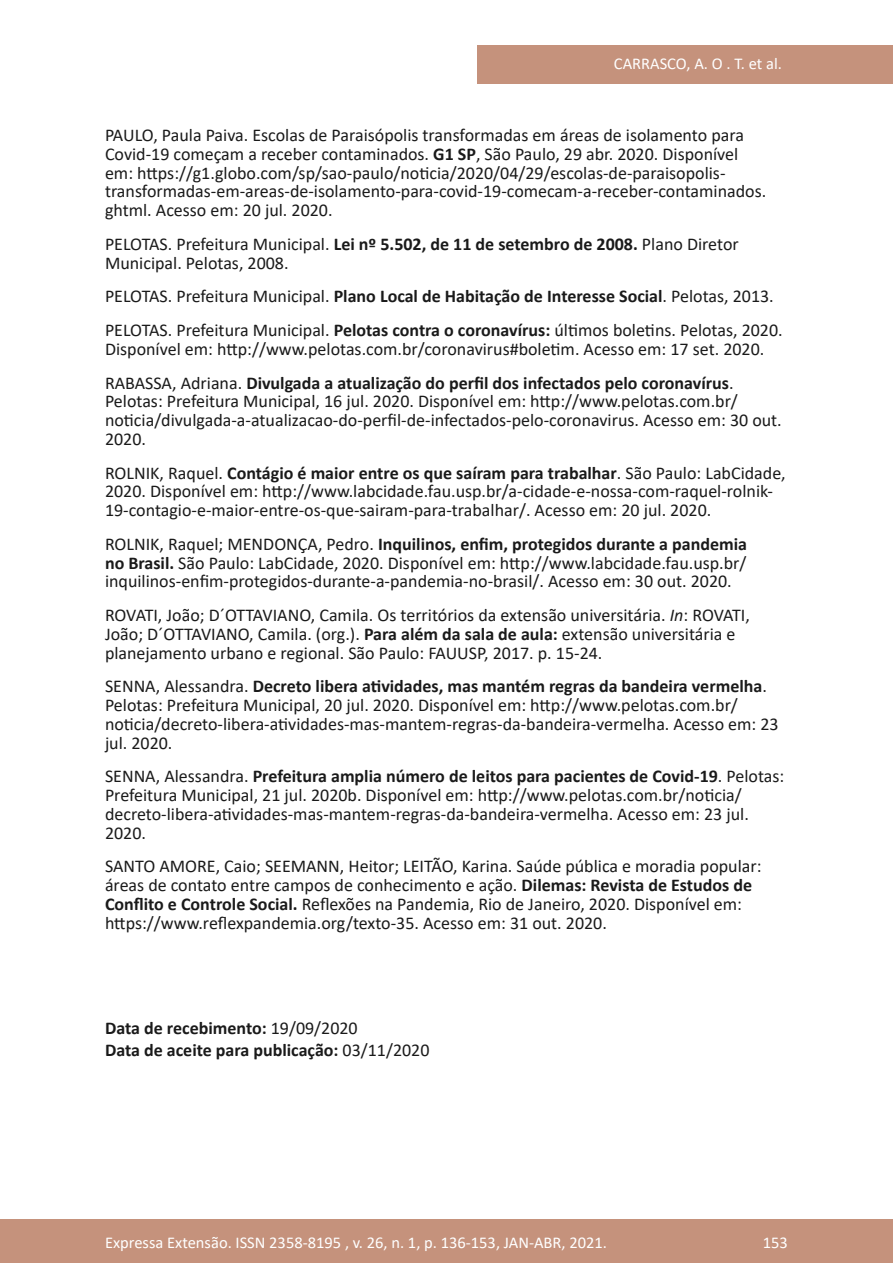
<style>
.page{position:relative;width:893px;height:1263px;background:#fff}
.page>*{position:absolute;margin:0;border:0;box-sizing:border-box;transform-origin:0 0}
.Principal_-_Referênc{font:18px/18.8px "Calibri";color:#1a1a1a}
.Principal_-_Data_Fim{font:700 18px "Calibri";color:#1a1a1a}
.t1{font:16.5px "Calibri";color:#fff}
.s1{font-weight:700}
.s2{font-style:italic}
.s3{font-weight:400}
</style>
<div class="page">
<div style="left:0;top:1219px;width:893px;height:44px;background:#c5927c"></div>
<div style="left:477px;top:45px;width:416px;height:39px;background:#c5927c"></div>
<p class="t1" style="left:614px;top:52px;width:170px">CARRASCO, A. O . T. et al.</p>
<p class="Principal_-_Referênc" style="left:105px;top:125px;width:663px">PAULO, Paula Paiva. Escolas de Paraisópolis transformadas em áreas de isolamento para Covid-19 começam a receber contaminados. <span class="s1">G1 SP</span>, São Paulo, 29 abr. 2020. Disponível em: https://g1.globo.com/sp/sao-paulo/noticia/2020/04/29/escolas-de-paraisopolis&shy;transformadas-em-areas-de-isolamento-para-covid-19-comecam-a-receber-contaminados. ghtml. Acesso em: 20 jul. 2020.</p>
<p class="Principal_-_Referênc" style="left:105px;top:234px;width:635px">PELOTAS. Prefeitura Municipal. <span class="s1">Lei nº 5.502, de 11 de setembro de 2008.</span> Plano Diretor<br>Municipal. Pelotas, 2008.</p>
<p class="Principal_-_Referênc" style="left:105px;top:286px;width:670px">PELOTAS. Prefeitura Municipal. <span class="s1">Plano Local de Habitação de Interesse Social</span>. Pelotas, 2013.</p>
<p class="Principal_-_Referênc" style="left:105px;top:320px;width:679px">PELOTAS. Prefeitura Municipal. <span class="s1">Pelotas contra o coronavírus:</span> últimos boletins. Pelotas, 2020.<br>Disponível em: http://www.pelotas.com.br/coronavirus#boletim. Acesso em: 17 set. 2020.</p>
<p class="Principal_-_Referênc" style="left:105px;top:373px;width:678px">RABASSA, Adriana. <span class="s1">Divulgada a atualização do perfil dos infectados pelo coronavírus</span>.<br>Pelotas: Prefeitura Municipal, 16 jul. 2020. Disponível em: http://www.pelotas.com.br/ noticia/divulgada-a-atualizacao-do-perfil-de-infectados-pelo-coronavirus. Acesso em: 30 out.<br>2020.</p>
<p class="Principal_-_Referênc" style="left:105px;top:463px;width:682px">ROLNIK, Raquel. <span class="s1">Contágio é maior entre os que saíram para trabalhar</span>. São Paulo: LabCidade,<br>2020. Disponível em: http://www.labcidade.fau.usp.br/a-cidade-e-nossa-com-raquel-rolnik-<br>19-contagio-e-maior-entre-os-que-sairam-para-trabalhar/. Acesso em: 20 jul. 2020.</p>
<p class="Principal_-_Referênc" style="left:105px;top:534px;width:644px;text-align:justify">ROLNIK, Raquel; MENDONÇA, Pedro. <span class="s1">Inquilinos, enfim, protegidos durante a pandemia no Brasil.</span> São Paulo: LabCidade, 2020. Disponível em: http://www.labcidade.fau.usp.br/ inquilinos-enfim-protegidos-durante-a-pandemia-no-brasil/. Acesso em: 30 out. 2020.</p>
<p class="Principal_-_Referênc" style="left:105px;top:605px;width:646px">ROVATI, João; D´OTTAVIANO, Camila. Os territórios da extensão universitária. <span class="s2">In</span>: ROVATI,<br>João; D´OTTAVIANO, Camila. (org.). <span class="s1">Para além da sala de aula:</span> extensão universitária e planejamento urbano e regional. São Paulo: FAUUSP, 2017. p. 15-24.</p>
<p class="Principal_-_Referênc" style="left:105px;top:676px;width:675px">SENNA, Alessandra. <span class="s1">Decreto libera atividades, mas mantém regras da bandeira vermelha</span>.<br>Pelotas: Prefeitura Municipal, 20 jul. 2020. Disponível em: http://www.pelotas.com.br/ noticia/decreto-libera-atividades-mas-mantem-regras-da-bandeira-vermelha. Acesso em: 23 jul. 2020.</p>
<p class="Principal_-_Referênc" style="left:105px;top:766px;width:681px">SENNA, Alessandra. <span class="s1">Prefeitura amplia número de leitos para pacientes de Covid-19</span>. Pelotas:<br>Prefeitura Municipal, 21 jul. 2020b. Disponível em: http://www.pelotas.com.br/noticia/ decreto-libera-atividades-mas-mantem-regras-da-bandeira-vermelha. Acesso em: 23 jul.<br>2020.</p>
<p class="Principal_-_Referênc" style="left:105px;top:856px;width:658px">SANTO AMORE, Caio; SEEMANN, Heitor; LEITÃO, Karina. Saúde pública e moradia popular: áreas de contato entre campos de conhecimento e ação. <span class="s1">Dilemas: Revista de Estudos de Conflito e Controle Social.</span> Reflexões na Pandemia, Rio de Janeiro, 2020. Disponível em: https://www.reflexpandemia.org/texto-35. Acesso em: 31 out. 2020.</p>
<p class="Principal_-_Data_Fim" style="left:105px;top:1015px;width:254px">Data de recebimento: <span class="s3">19/09/2020</span></p>
<p class="Principal_-_Data_Fim" style="left:105px;top:1037px;width:326px">Data de aceite para publicação: <span class="s3">03/11/2020</span></p>
<p class="t1" style="left:105px;top:1230px;width:503px">Expressa Extensão. ISSN 2358-8195 , v. 26, n. 1, p. 136-153, JAN-ABR, 2021.</p>
<p class="t1" style="left:763px;top:1230px;width:27px">153</p>
</div>
